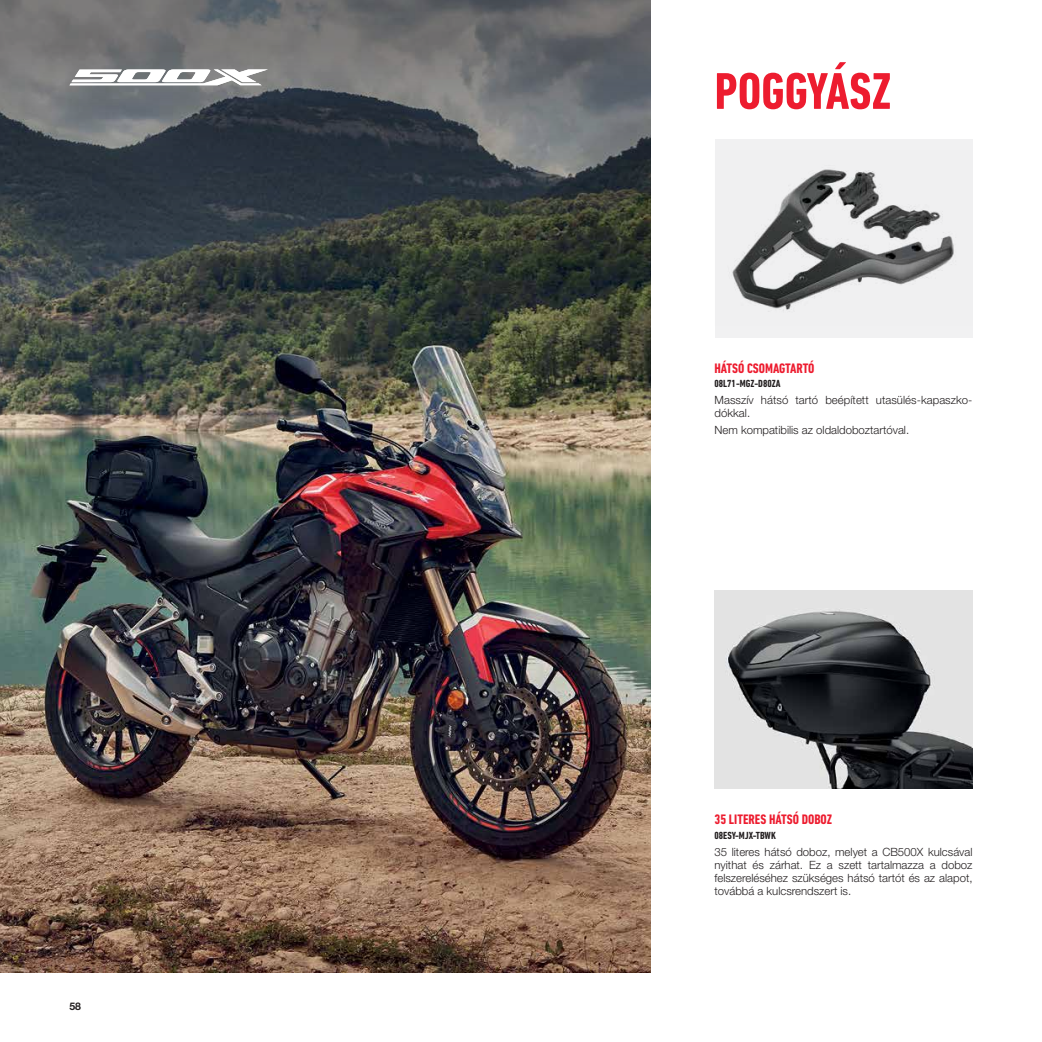
<style>
.page{position:relative;width:1042px;height:1042px;background:#fff}
.page>*{position:absolute;margin:0;border:0;box-sizing:border-box;transform-origin:0 0}
.t1{font:700 condensed 52.5px "DIN Next LT Pro";color:#ed1c2f}
.t2{font:700 condensed 14px "DIN Next LT Pro";color:#ed1c2f}
.t3{font:300 11.38px/13.1px "Helvetica Neue LT Pro";color:#231f20}
.t4{font:700 condensed 10.5px "DIN Next LT Pro";color:#231f20}
.t5{font:700 10.5px "Helvetica Neue LT Pro";color:#231f20}
</style>
<div class="page">
<img style="left:0;top:365px;width:650px;height:607px">
<svg style="left:0;top:0;width:650px;height:365px;background:#4a504f"></svg>
<div style="left:714px;top:139px;width:258px;height:198px;background:#f1f1f2"></div>
<img style="left:714px;top:151px;width:240px;height:174px">
<img style="left:714px;top:590px;width:258px;height:199px">
<svg style="left:69px;top:69px;width:199px;height:16px"></svg>
<p class="t5" style="left:69px;top:1000px;width:13px">58</p>
<h1 class="t1" style="left:714px;top:61px;width:178px">POGGYÁSZ</h1>
<p class="t2" style="left:714px;top:360px;width:101px">HÁTSÓ CSOMAGTARTÓ</p>
<p class="t4" style="left:714px;top:378px;width:68px">08L71-MGZ-D80ZA</p>
<p class="t3" style="left:714px;top:393px;width:259px">Masszív hátsó tartó beépített utasülés-kapaszko&shy;dókkal.</p>
<p class="t3" style="left:714px;top:423px;width:196px">Nem kompatibilis az oldaldoboztartóval.</p>
<p class="t2" style="left:714px;top:811px;width:119px">35 LITERES HÁTSÓ DOBOZ</p>
<p class="t4" style="left:714px;top:829px;width:63px">08ESY-MJX-TBWK</p>
<p class="t3" style="left:714px;top:845px;width:259px;text-align:justify">35 literes hátsó doboz, melyet a CB500X kulcsával nyithat és zárhat. Ez a szett tartalmazza a doboz felszereléséhez szükséges hátsó tartót és az alapot, továbbá a kulcsrendszert is.</p>
</div>
